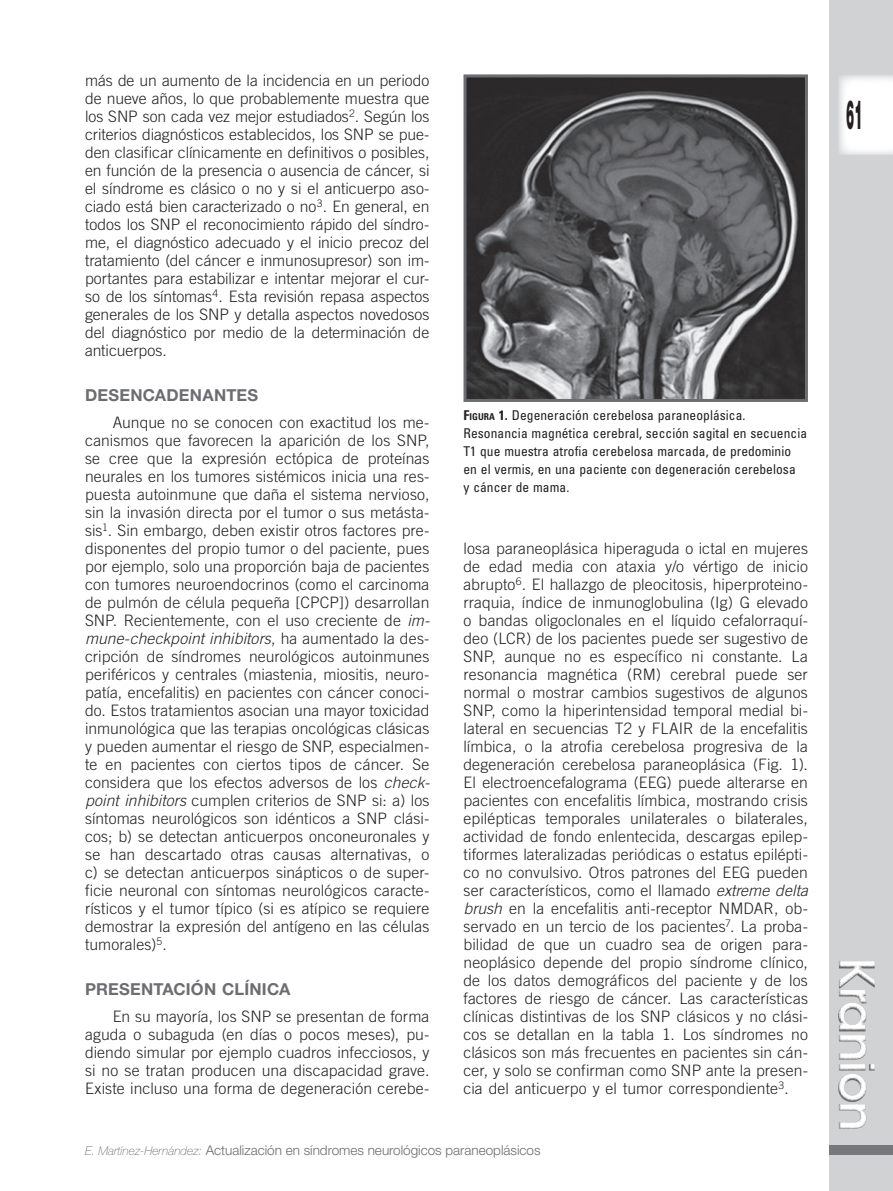
<style>
.page{position:relative;width:893px;height:1191px;background:#fff}
.page>*{position:absolute;margin:0;border:0;box-sizing:border-box;transform-origin:0 0}
.t1{font:600 48.15px "ITC Avant Garde Std";letter-spacing:-.04em;color:#fff}
.t2{font:900 40.5px "Helvetica Neue LT Std";color:#231f20;scale:.3 1}
.t3{font:700 16.5px "Helvetica Neue LT Std";letter-spacing:.01em;color:#6c6d70}
.t4{font:300 15.75px/18px "Trade Gothic LT Std";letter-spacing:.005em;color:#231f20;text-align:justify}
.t5{font:condensed 13.5px/18px "Univers LT Std";letter-spacing:.005em;color:#231f20}
.t6{font:300 13.5px "Helvetica Neue LT Std";color:#6c6d70}
.s1{font-style:italic}
.s2{font-weight:700}
.s3{font-weight:700;font-size:9.45px}
.s4{font-weight:100;font-style:italic;font-size:12px}
</style>
<div class="page">
<div style="left:829px;top:0;width:64px;height:1191px;background:#d1d2d4"></div>
<div style="left:829px;top:1145px;width:64px;height:9px;background:#76787b"></div>
<div style="left:825px;top:944px;width:63px;height:245px;background:#231f20;opacity:.75"></div>
<svg style="left:839px;top:75px;width:54px;height:80px;background:#fafafa"></svg>
<img style="left:467px;top:78px;width:337px;height:320px">
<div style="left:463px;top:74px;width:345px;height:328px;border:3px solid #6c6d70"></div>
<p class="t4" style="left:85px;top:71px;width:346px">más de un aumento de la incidencia en un periodo de nueve años, lo que probablemente muestra que los SNP son cada vez mejor estudiados<sup>2</sup>. Según los criterios diagnósticos establecidos, los SNP se pue&shy;den clasificar clínicamente en definitivos o posibles, en función de la presencia o ausencia de cáncer, si el síndrome es clásico o no y si el anticuerpo aso&shy;ciado está bien caracterizado o no<sup>3</sup>. En general, en todos los SNP el reconocimiento rápido del síndro&shy;me, el diagnóstico adecuado y el inicio precoz del tratamiento (del cáncer e inmunosupresor) son im&shy;portantes para estabilizar e intentar mejorar el cur&shy;so de los síntomas<sup>4</sup>. Esta revisión repasa aspectos generales de los SNP y detalla aspectos novedosos del diagnóstico por medio de la determinación de anticuerpos.</p>
<p class="t3" style="left:85px;top:385px;width:175px">DESENCADENANTES</p>
<p class="t4" style="left:85px;top:413px;width:346px;text-indent:28px">Aunque no se conocen con exactitud los me&shy;canismos que favorecen la aparición de los SNP, se cree que la expresión ectópica de proteínas neurales en los tumores sistémicos inicia una res&shy;puesta autoinmune que daña el sistema nervioso, sin la invasión directa por el tumor o sus metásta&shy;sis<sup>1</sup>. Sin embargo, deben existir otros factores pre&shy;disponentes del propio tumor o del paciente, pues por ejemplo, solo una proporción baja de pacientes con tumores neuroendocrinos (como el carcinoma de pulmón de célula pequeña [CPCP]) desarrollan SNP. Recientemente, con el uso creciente de <span class="s1">im&shy;mune-checkpoint inhibitors</span>, ha aumentado la des&shy;cripción de síndromes neurológicos autoinmunes periféricos y centrales (miastenia, miositis, neuro&shy;patía, encefalitis) en pacientes con cáncer conoci&shy;do. Estos tratamientos asocian una mayor toxicidad inmunológica que las terapias oncológicas clásicas y pueden aumentar el riesgo de SNP, especialmen&shy;te en pacientes con ciertos tipos de cáncer. Se considera que los efectos adversos de los <span class="s1">check&shy;point inhibitors</span> cumplen criterios de SNP si: a) los síntomas neurológicos son idénticos a SNP clási&shy;cos; b) se detectan anticuerpos onconeuronales y se han descartado otras causas alternativas, o c) se detectan anticuerpos sinápticos o de super&shy;ficie neuronal con síntomas neurológicos caracte&shy;rísticos y el tumor típico (si es atípico se requiere demostrar la expresión del antígeno en las células tumorales)<sup>5</sup>.</p>
<p class="t3" style="left:85px;top:979px;width:207px">PRESENTACIÓN CLÍNICA</p>
<p class="t4" style="left:85px;top:1007px;width:346px;text-indent:28px">En su mayoría, los SNP se presentan de forma aguda o subaguda (en días o pocos meses), pu&shy;diendo simular por ejemplo cuadros infecciosos, y si no se tratan producen una discapacidad grave.<br>Existe incluso una forma de degeneración cerebe-</p>
<p class="t5" style="left:463px;top:406px;width:345px"><span class="s2">F</span><span class="s3">IGURA</span> <span class="s2">1.</span> Degeneración cerebelosa paraneoplásica.<br>Resonancia magnética cerebral, sección sagital en secuencia T1 que muestra atrofia cerebelosa marcada, de predominio en el vermis, en una paciente con degeneración cerebelosa<br>y cáncer de mama.</p>
<p class="t4" style="left:463px;top:539px;width:346px">losa paraneoplásica hiperaguda o ictal en mujeres de edad media con ataxia y/o vértigo de inicio abrupto<sup>6</sup>. El hallazgo de pleocitosis, hiperproteino&shy;rraquia, índice de inmunoglobulina (Ig) G elevado o bandas oligoclonales en el líquido cefalorraquí&shy;deo (LCR) de los pacientes puede ser sugestivo de SNP, aunque no es específico ni constante. La resonancia magnética (RM) cerebral puede ser normal o mostrar cambios sugestivos de algunos SNP, como la hiperintensidad temporal medial bi&shy;lateral en secuencias T2 y FLAIR de la encefalitis límbica, o la atrofia cerebelosa progresiva de la degeneración cerebelosa paraneoplásica (Fig. 1).<br>El electroencefalograma (EEG) puede alterarse en pacientes con encefalitis límbica, mostrando crisis epilépticas temporales unilaterales o bilaterales, actividad de fondo enlentecida, descargas epilep&shy;tiformes lateralizadas periódicas o estatus epilépti&shy;co no convulsivo. Otros patrones del EEG pueden ser característicos, como el llamado <span class="s1">extreme delta brush</span> en la encefalitis anti-receptor NMDAR, ob&shy;servado en un tercio de los pacientes<sup>7</sup>. La proba&shy;bilidad de que un cuadro sea de origen para&shy;neoplásico depende del propio síndrome clínico, de los datos demográficos del paciente y de los factores de riesgo de cáncer. Las características clínicas distintivas de los SNP clásicos y no clási&shy;cos se detallan en la tabla 1. Los síndromes no clásicos son más frecuentes en pacientes sin cán&shy;cer, y solo se confirman como SNP ante la presen&shy;cia del anticuerpo y el tumor correspondiente<sup>3</sup>.</p>
<p class="t6" style="left:85px;top:1141px;width:457px"><span class="s4">E. Martínez-Hernández:</span> Actualización en síndromes neurológicos paraneoplásicos</p>
<h2 class="t2" style="left:846px;top:91px;width:56px">61</h2>
<h1 class="t1" style="left:887px;top:957px;width:176px;rotate:90deg">Kranion</h1>
</div>
